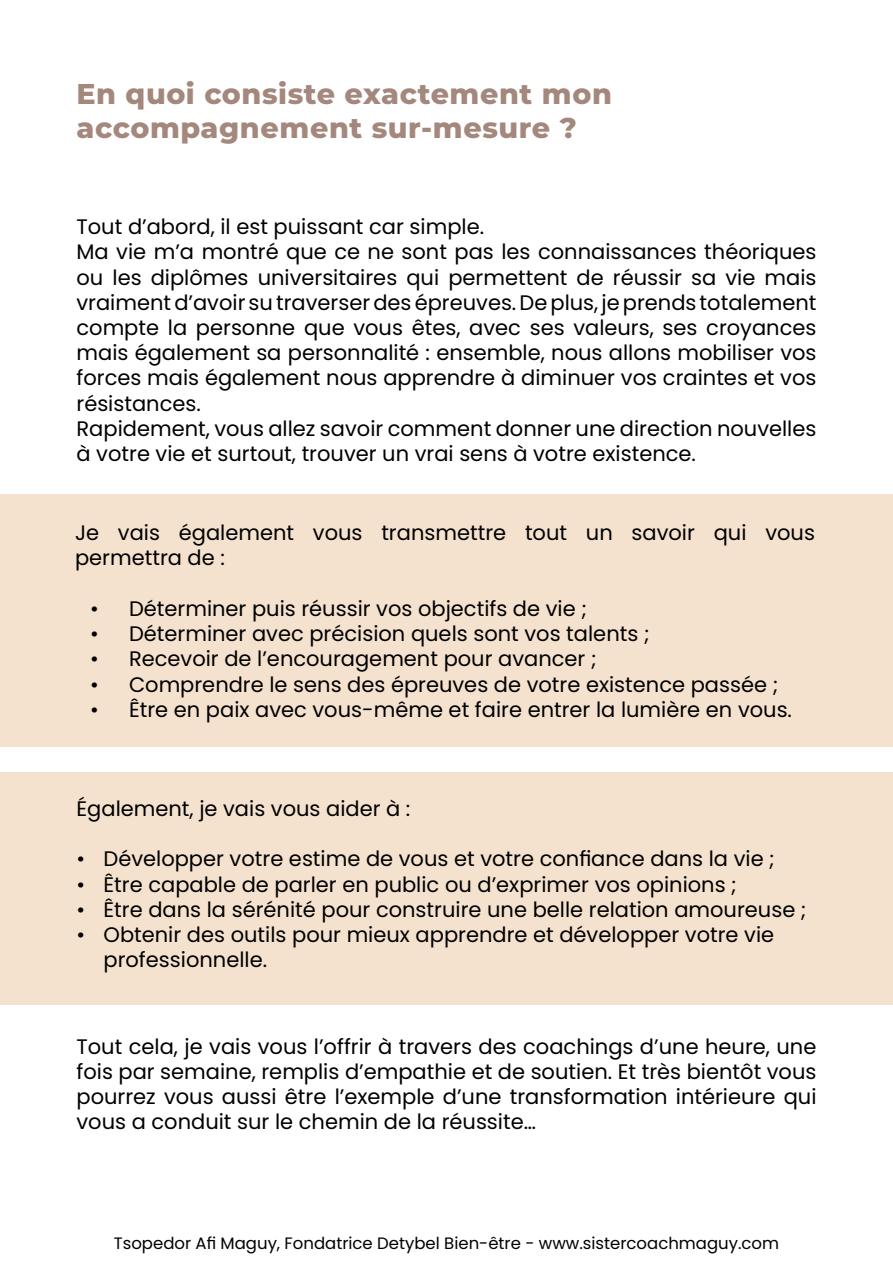
<style>
.page{position:relative;width:893px;height:1263px;background:#fff}
.page>*{position:absolute;margin:0;border:0;box-sizing:border-box;transform-origin:0 0}
.t1{font:800 28.5px/34.2px "Montserrat";letter-spacing:.02em;color:#a4887d}
.t2{font:21px/25.2px "Poppins";color:#000}
.t3{font:16.5px "Poppins";color:#000}
</style>
<div class="page">
<div style="left:0;top:773px;width:893px;height:232px;background:#f4e2ce"></div>
<div style="left:0;top:494px;width:893px;height:252px;background:#f4e2ce"></div>
<h1 class="t1" style="left:76px;top:76px;width:537px">En quoi consiste exactement mon accompagnement sur-mesure ?</h1>
<p class="t2" style="left:76px;top:214px;width:741px">Tout d’abord, il est puissant car simple.<br>Ma vie m’a montré que ce ne sont pas les connaissances théoriques ou les diplômes universitaires qui permettent de réussir sa vie mais vraiment d’avoir su traverser des épreuves. De plus, je prends totalement compte la personne que vous êtes, avec ses valeurs, ses croyances mais également sa personnalité : ensemble, nous allons mobiliser vos forces mais également nous apprendre à diminuer vos craintes et vos résistances.<br>Rapidement, vous allez savoir comment donner une direction nouvelles à votre vie et surtout, trouver un vrai sens à votre existence.</p>
<p class="t2" style="left:75px;top:520px;width:741px">Je vais également vous transmettre tout un savoir qui vous permettra de :</p>
<p class="t2" style="left:90px;top:596px;width:498px">• Déterminer puis réussir vos objectifs de vie ;</p>
<p class="t2" style="left:90px;top:621px;width:561px">• Déterminer avec précision quels sont vos talents ;</p>
<p class="t2" style="left:90px;top:646px;width:508px">• Recevoir de l’encouragement pour avancer ;</p>
<p class="t2" style="left:90px;top:672px;width:690px">• Comprendre le sens des épreuves de votre existence passée ;</p>
<p class="t2" style="left:90px;top:697px;width:703px">• Être en paix avec vous-même et faire entrer la lumière en vous.</p>
<p class="t2" style="left:77px;top:796px;width:335px">Également, je vais vous aider à :</p>
<p class="t2" style="left:77px;top:847px;width:700px">• Développer votre estime de vous et votre confiance dans la vie ;</p>
<p class="t2" style="left:77px;top:872px;width:662px">• Être capable de parler en public ou d’exprimer vos opinions ;</p>
<p class="t2" style="left:77px;top:897px;width:731px">• Être dans la sérénité pour construire une belle relation amoureuse ;</p>
<p class="t2" style="left:104px;top:922px;width:672px;text-indent:-27px">• Obtenir des outils pour mieux apprendre et développer votre vie professionnelle.</p>
<p class="t2" style="left:77px;top:1034px;width:741px;text-align:justify">Tout cela, je vais vous l’offrir à travers des coachings d’une heure, une fois par semaine, remplis d’empathie et de soutien. Et très bientôt vous pourrez vous aussi être l’exemple d’une transformation intérieure qui vous a conduit sur le chemin de la réussite…</p>
<p class="t3" style="left:114px;top:1233px;width:667px">Tsopedor Afi Maguy, Fondatrice Detybel Bien-être - www.sistercoachmaguy.com</p>
</div>
